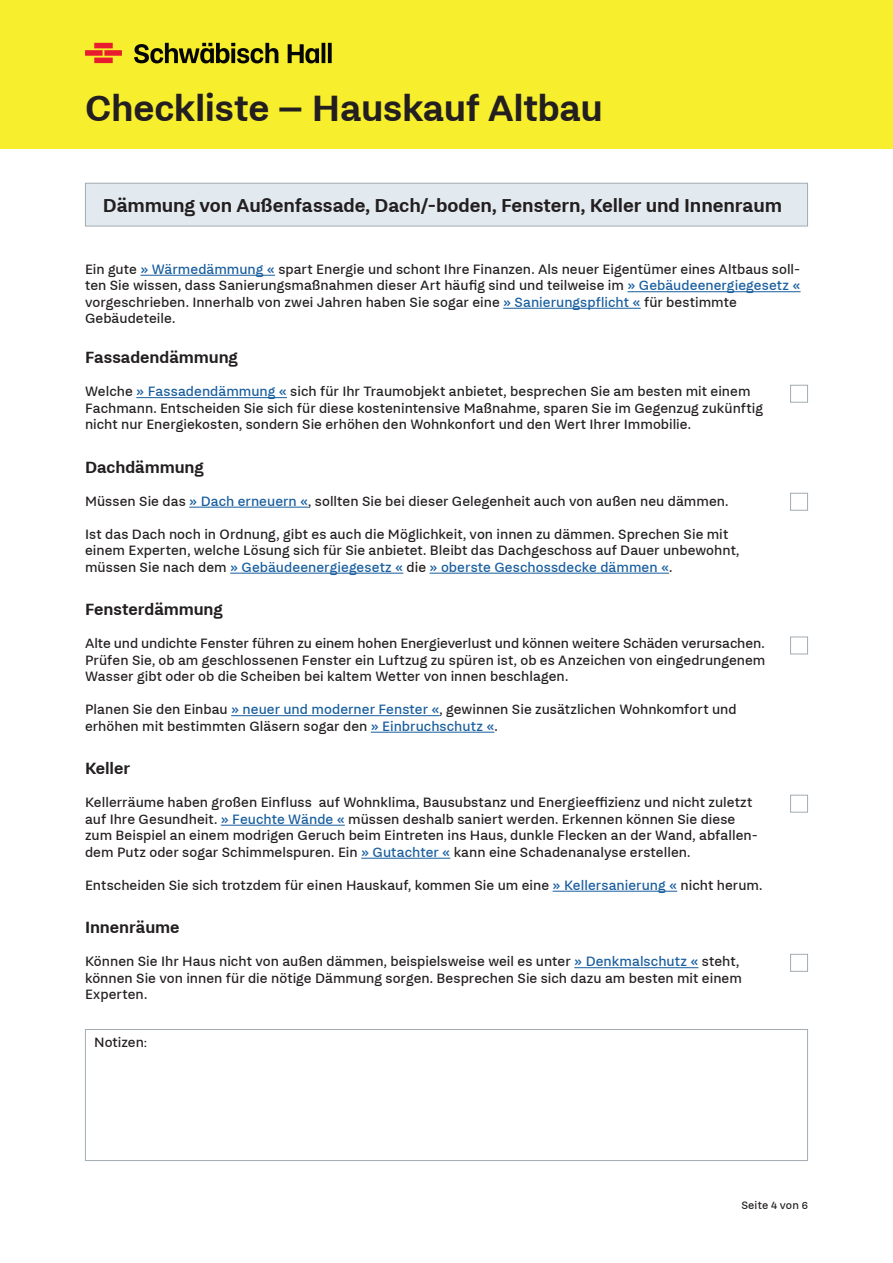
<style>
.page{position:relative;width:893px;height:1263px;background:#fff}
.page>*{position:absolute;margin:0;border:0;box-sizing:border-box;transform-origin:0 0}
.t1{font:700 40.5px "Fuchs";letter-spacing:-.01em;color:#231f20}
.t2{font:700 20.7px "Fuchs";letter-spacing:-.005em;color:#231f20}
.t3{font:700 18px "Fuchs";letter-spacing:-.005em;color:#231f20}
.t4{font:15px/16.5px "Fuchs";color:#231f20}
.t5{font:12px "Fuchs";letter-spacing:.01em;color:#231f20}
.s1{color:#175d9e}
.s2{font-size:13.5px}
</style>
<div class="page">
<div style="left:0;top:0;width:893px;height:149px;background:#f7ee2d"></div>
<svg style="left:134px;top:43px;width:144px;height:20px"></svg>
<svg style="left:288px;top:43px;width:44px;height:20px"></svg>
<svg style="left:85px;top:43px;width:37px;height:20px"></svg>
<div style="left:85px;top:183px;width:722px;height:43px;background:#e3eaef"></div>
<div style="left:85px;top:183px;width:723px;height:43px;border:1px solid #a1acb2"></div>
<hr style="left:136px;top:397px;width:151px;height:1px;background:#175d9e">
<hr style="left:189px;top:507px;width:119px;height:1px;background:#175d9e">
<hr style="left:230px;top:573px;width:173px;height:1px;background:#175d9e">
<hr style="left:430px;top:573px;width:239px;height:1px;background:#175d9e">
<hr style="left:231px;top:715px;width:209px;height:1px;background:#175d9e">
<hr style="left:371px;top:732px;width:123px;height:1px;background:#175d9e">
<hr style="left:221px;top:825px;width:124px;height:1px;background:#175d9e">
<hr style="left:361px;top:858px;width:89px;height:1px;background:#175d9e">
<hr style="left:553px;top:891px;width:124px;height:1px;background:#175d9e">
<hr style="left:574px;top:967px;width:124px;height:1px;background:#175d9e">
<div style="left:85px;top:1029px;width:723px;height:132px;border:1px solid #a1acb2"></div>
<div style="left:790px;top:385px;width:18px;height:18px;border:1px solid #a1acb2"></div>
<div style="left:790px;top:493px;width:18px;height:18px;border:1px solid #a1acb2"></div>
<div style="left:790px;top:637px;width:18px;height:17px;border:1px solid #a1acb2"></div>
<div style="left:790px;top:795px;width:18px;height:17px;border:1px solid #a1acb2"></div>
<div style="left:790px;top:954px;width:18px;height:18px;border:1px solid #a1acb2"></div>
<hr style="left:140px;top:275px;width:135px;height:1px;background:#175d9e">
<hr style="left:627px;top:291px;width:174px;height:1px;background:#175d9e">
<hr style="left:503px;top:308px;width:138px;height:1px;background:#175d9e">
<h1 class="t1" style="left:85px;top:85px;width:520px">Checkliste – Hauskauf Altbau</h1>
<h2 class="t2" style="left:103px;top:193px;width:681px">Dämmung von Außenfassade, Dach/-boden, Fenstern, Keller und Innenraum</h2>
<p class="t4" style="left:85px;top:261px;width:717px">Ein gute <span class="s1">» Wärmedämmung «</span> spart Energie und schont Ihre Finanzen. Als neuer Eigentümer eines Altbaus soll&shy;ten Sie wissen, dass Sanierungsmaßnahmen dieser Art häufig sind und teilweise im <span class="s1">» Gebäudeenergiegesetz « </span>vorgeschrieben. Innerhalb von zwei Jahren haben Sie sogar eine <span class="s1">» Sanierungspflicht «</span> für bestimmte Gebäudeteile.</p>
<p class="t3" style="left:85px;top:347px;width:154px">Fassadendämmung</p>
<p class="t4" style="left:85px;top:383px;width:680px">Welche <span class="s1">» Fassadendämmung «</span> sich für Ihr Traumobjekt anbietet, besprechen Sie am besten mit einem<br>Fachmann. Entscheiden Sie sich für diese kostenintensive Maßnahme, sparen Sie im Gegenzug zukünftig nicht nur Energiekosten, sondern Sie erhöhen den Wohnkonfort und den Wert Ihrer Immobilie.</p>
<p class="t3" style="left:85px;top:457px;width:120px">Dachdämmung</p>
<p class="t4" style="left:85px;top:493px;width:645px">Müssen Sie das <span class="s1">» Dach erneuern «</span>, sollten Sie bei dieser Gelegenheit auch von außen neu dämmen.</p>
<p class="t4" style="left:85px;top:526px;width:656px">Ist das Dach noch in Ordnung, gibt es auch die Möglichkeit, von innen zu dämmen. Sprechen Sie mit einem Experten, welche Lösung sich für Sie anbietet. Bleibt das Dachgeschoss auf Dauer unbewohnt, müssen Sie nach dem <span class="s1">» Gebäudeenergiegesetz «</span> die <span class="s1">» oberste Geschossdecke dämmen «</span>.</p>
<p class="t3" style="left:85px;top:599px;width:139px">Fensterdämmung</p>
<p class="t4" style="left:85px;top:635px;width:682px;text-align:justify">Alte und undichte Fenster führen zu einem hohen Energieverlust und können weitere Schäden verursachen.<br>Prüfen Sie, ob am geschlossenen Fenster ein Luftzug zu spüren ist, ob es Anzeichen von eingedrungenem Wasser gibt oder ob die Scheiben bei kaltem Wetter von innen beschlagen.</p>
<p class="t4" style="left:85px;top:701px;width:653px">Planen Sie den Einbau <span class="s1">» neuer und moderner Fenster «</span>, gewinnen Sie zusätzlichen Wohnkomfort und erhöhen mit bestimmten Gläsern sogar den <span class="s1">» Einbruchschutz «</span>.</p>
<p class="t3" style="left:85px;top:758px;width:47px">Keller</p>
<p class="t4" style="left:85px;top:794px;width:674px">Kellerräume haben großen Einfluss auf Wohnklima, Bausubstanz und Energieeffizienz und nicht zuletzt auf Ihre Gesundheit. <span class="s1">» Feuchte Wände «</span> müssen deshalb saniert werden. Erkennen können Sie diese zum Beispiel an einem modrigen Geruch beim Eintreten ins Haus, dunkle Flecken an der Wand, abfallen&shy;dem Putz oder sogar Schimmelspuren. Ein <span class="s1">» Gutachter «</span> kann eine Schadenanalyse erstellen.</p>
<p class="t4" style="left:85px;top:877px;width:679px">Entscheiden Sie sich trotzdem für einen Hauskauf, kommen Sie um eine <span class="s1">» Kellersanierung «</span> nicht herum.</p>
<p class="t3" style="left:85px;top:917px;width:96px">Innenräume</p>
<p class="t4" style="left:85px;top:953px;width:658px">Können Sie Ihr Haus nicht von außen dämmen, beispielsweise weil es unter <span class="s1">» Denkmalschutz «</span> steht, können Sie von innen für die nötige Dämmung sorgen. Besprechen Sie sich dazu am besten mit einem<br>Experten.</p>
<p class="t4" style="left:94px;top:1034px;width:54px">Notizen<span class="s2">:</span></p>
<p class="t5" style="left:741px;top:1198px;width:68px">Seite 4 von 6</p>
</div>
